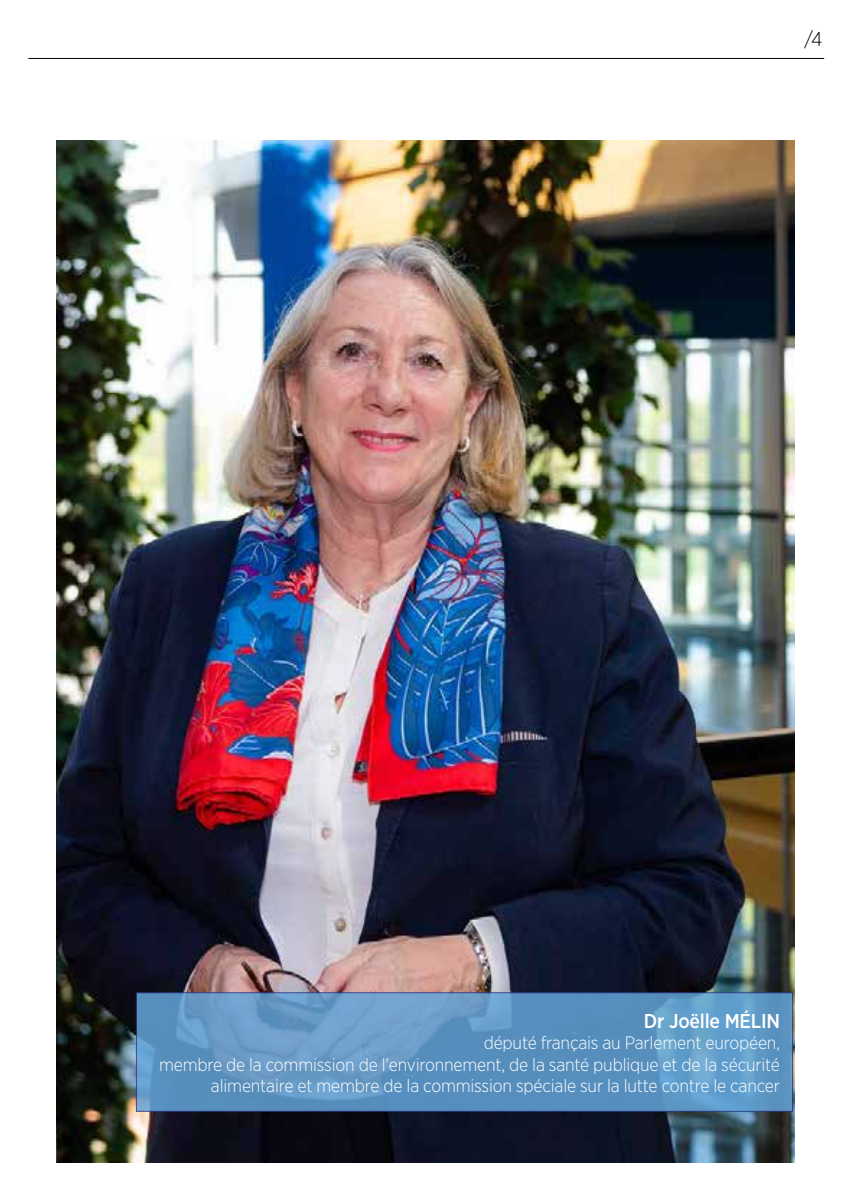
<style>
.page{position:relative;width:851px;height:1191px;background:#fff}
.page>*{position:absolute;margin:0;border:0;box-sizing:border-box;transform-origin:0 0}
.t1{font:500 20px "Gotham Narrow";letter-spacing:-.01em;color:#fff}
.t2{font:300 20px "Gotham Narrow";color:#000}
.t3{font:300 18px/21.6px "Gotham Narrow";letter-spacing:-.01em;color:#fff;text-align:right}
</style>
<div class="page">
<hr style="left:28px;top:58px;width:796px;height:1px;background:#000">
<img style="left:57px;top:141px;width:737px;height:1021px">
<svg style="left:136px;top:992px;width:656px;height:119px;background:#5e95c2"></svg>
<p class="t2" style="left:804px;top:29px;width:20px">/4</p>
<p class="t1" style="left:643px;top:1009px;width:138px">Dr Joëlle MÉLIN</p>
<p class="t3" style="left:159px;top:1032px;width:622px">député français au Parlement européen,<br>membre de la commission de l'environnement, de la santé publique et de la sécurité alimentaire et membre de la commission spéciale sur la lutte contre le cancer</p>
</div>
